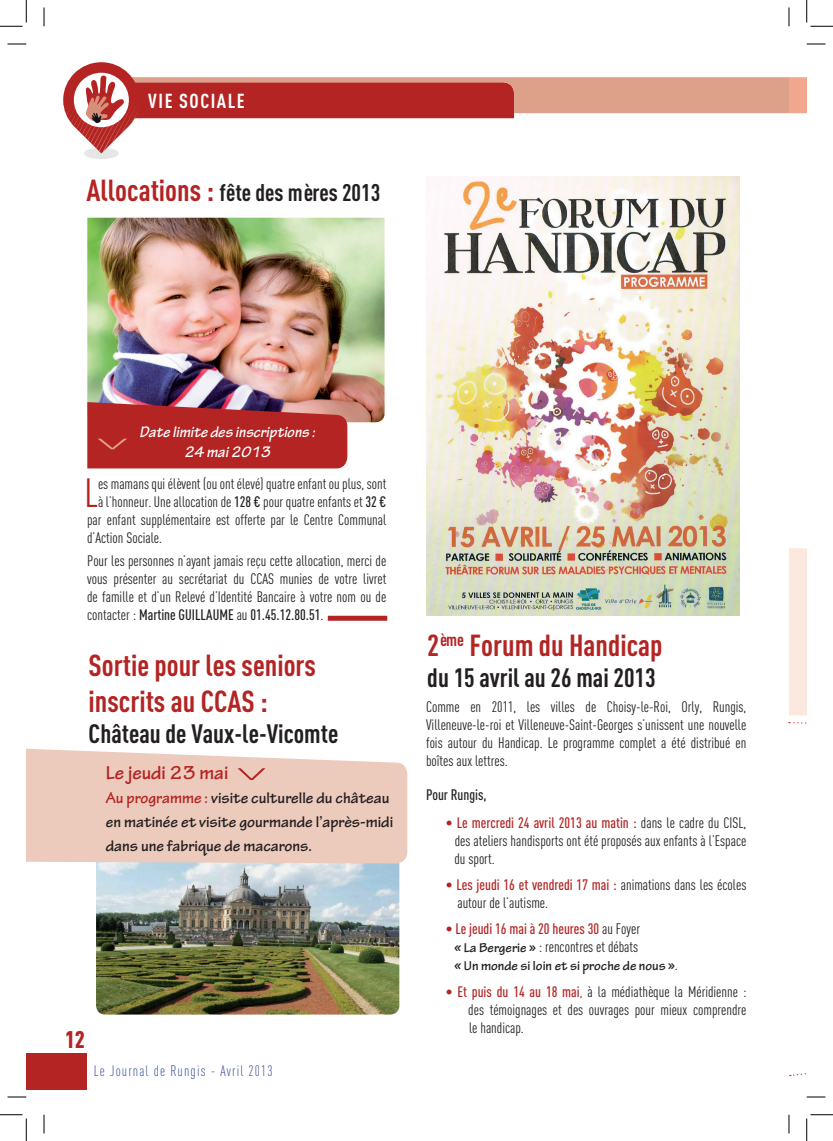
<style>
.page{position:relative;width:833px;height:1141px;background:#fff}
.page>*{position:absolute;margin:0;border:0;box-sizing:border-box;transform-origin:0 0}
.t1{font:40.25px "DIN Cond";color:#b32423}
.t2{font:700 30px/36px "DIN Cond";color:#b32423}
.t3{font:700 26.25px "DIN Cond";color:#231f20}
.t4{font:700 23.75px "DIN Cond";color:#231f20}
.t5{font:900 23.75px "DIN Cond";color:#b32423}
.t6{font:700 20px "Tekton Pro";color:#b32423}
.t7{font:700 20px "DIN Cond";letter-spacing:.075em;color:#fff}
.t8{font:700 16.25px/23.8px "Tekton Pro";color:#231f20}
.t9{font:italic 700 16.25px/19.5px "Tekton Pro";color:#fff;text-align:center}
.t10{font:15px/18px "DIN Cond";color:#231f20;text-align:justify}
.t11{font:300 15px "DIN Cond";letter-spacing:.075em;color:#253f8e}
.t12{font:500 15px "DIN Cond";color:#231f20}
.t13{font:700 13.75px "Tekton Pro";color:#231f20}
.s1{font-size:30px;color:#b32423}
.s2{font-weight:500}
.s3{color:#b32423}
.s4{font-weight:500;color:#b32423}
.s5{font-family:"Tekton Pro";font-weight:700;font-size:13.75px}
.s6{font-family:"DIN Cond";font-weight:400;font-size:15px}
</style>
<div class="page">
<svg style="left:788px;top:722px;width:18px;height:354px"></svg>
<div style="left:26px;top:1053px;width:61px;height:36px;background:#b32423"></div>
<div style="left:84px;top:148px;width:35px;height:11px;background:#e5e6e6;border-radius:50%"></div>
<svg style="left:63px;top:62px;width:743px;height:91px"></svg>
<img style="left:87px;top:218px;width:297px;height:204px">
<div style="left:789px;top:548px;width:17px;height:167px;background:#fbe9e0"></div>
<img style="left:426px;top:177px;width:312px;height:439px">
<svg style="left:87px;top:402px;width:260px;height:66px;background:#b12e2e"></svg>
<img style="left:96px;top:863px;width:303px;height:151px">
<svg style="left:26px;top:748px;width:381px;height:115px;background:#edcec1"></svg>
<div style="left:327px;top:615px;width:60px;height:5px;background:#b32423"></div>
<svg style="left:237px;top:768px;width:28px;height:12px"></svg>
<svg style="left:8px;top:43px;width:18px;height:2px"></svg>
<svg style="left:806px;top:43px;width:19px;height:2px"></svg>
<svg style="left:8px;top:1096px;width:18px;height:1px"></svg>
<svg style="left:806px;top:1096px;width:19px;height:1px"></svg>
<svg style="left:43px;top:8px;width:2px;height:18px"></svg>
<svg style="left:43px;top:1114px;width:2px;height:19px"></svg>
<svg style="left:788px;top:8px;width:1px;height:18px"></svg>
<svg style="left:788px;top:1114px;width:1px;height:19px"></svg>
<svg style="left:0;top:0;width:27px;height:27px"></svg>
<svg style="left:0;top:1114px;width:27px;height:26px"></svg>
<svg style="left:806px;top:0;width:26px;height:27px"></svg>
<svg style="left:806px;top:1114px;width:26px;height:26px"></svg>
<h3 class="t7" style="left:148px;top:89px;width:98px">VIE SOCIALE</h3>
<h3 class="t4" style="left:86px;top:178px;width:295px"><span class="s1">Allocations :</span> fête des mères 2013</h3>
<p class="t9" style="left:139px;top:422px;width:177px">Date limite des inscriptions :<br>24 mai 2013</p>
<h1 class="t1" style="left:84px;top:469px;width:15px">L</h1>
<p class="t10" style="left:98px;top:474px;width:289px">es mamans qui élèvent (ou ont élevé) quatre enfant ou plus, sont</p>
<p class="t10" style="left:98px;top:492px;width:289px">à l’honneur. Une allocation de <span class="s2">128 €</span> pour quatre enfants et <span class="s2">32 €</span></p>
<p class="t10" style="left:87px;top:510px;width:300px">par enfant supplémentaire est offerte par le Centre Communal</p>
<p class="t10" style="left:87px;top:528px;width:76px">d’Action Sociale.</p>
<p class="t10" style="left:87px;top:552px;width:300px">Pour les personnes n’ayant jamais reçu cette allocation, merci de vous présenter au secrétariat du CCAS munies de votre livret de famille et d’un Relevé d’Identité Bancaire à votre nom ou de contacter : <span class="s2">Martine GUILLAUME</span> au <span class="s2">01.45.12.80.51</span>.</p>
<h2 class="t2" style="left:89px;top:646px;width:229px">Sortie pour les seniors inscrits au CCAS :</h2>
<h3 class="t3" style="left:89px;top:717px;width:251px">Château de Vaux-le-Vicomte</h3>
<h3 class="t6" style="left:106px;top:761px;width:124px">Le jeudi 23 mai</h3>
<p class="t8" style="left:106px;top:786px;width:289px"><span class="s3">Au programme :</span> visite culturelle du château en matinée et visite gourmande l’après-midi dans une fabrique de macarons.</p>
<h3 class="t5" style="left:65px;top:1024px;width:22px">12</h3>
<p class="t11" style="left:94px;top:1061px;width:180px">Le Journal de Rungis - Avril 2013</p>
<h2 class="t2" style="left:427px;top:626px;width:236px">2<sup>ème</sup> Forum du Handicap</h2>
<h3 class="t3" style="left:427px;top:662px;width:230px">du 15 avril au 26 mai 2013</h3>
<p class="t10" style="left:426px;top:697px;width:321px">Comme en 2011, les villes de Choisy-le-Roi, Orly, Rungis, Villeneuve-le-roi et Villeneuve-Saint-Georges s’unissent une nouvelle fois autour du Handicap. Le programme complet a été distribué en boîtes aux lettres.</p>
<p class="t12" style="left:426px;top:785px;width:62px">Pour Rungis,</p>
<p class="t10" style="left:454px;top:813px;width:293px;text-indent:-9px"><span class="s4">• Le mercredi 24 avril 2013 au matin :</span> dans le cadre du CISL, des ateliers handisports ont été proposés aux enfants à l’Espace du sport.</p>
<p class="t10" style="left:457px;top:875px;width:290px;text-indent:-12px"><span class="s4">• Les jeudi 16 et vendredi 17 mai :</span> animations dans les écoles autour de l’autisme.</p>
<p class="t10" style="left:445px;top:919px;width:196px;text-align:center"><span class="s4">• Le jeudi 16 mai à 20 heures 30</span> au Foyer <span class="s5">« La Bergerie »</span> : rencontres et débats</p>
<p class="t13" style="left:454px;top:957px;width:225px">« Un monde si loin et si proche de nous »<span class="s6">.</span></p>
<p class="t10" style="left:468px;top:982px;width:279px;text-indent:-23px"><span class="s4">• Et puis du 14 au 18 mai</span><span class="s3">,</span> à la médiathèque la Méridienne : des témoignages et des ouvrages pour mieux comprendre le handicap.</p>
</div>
